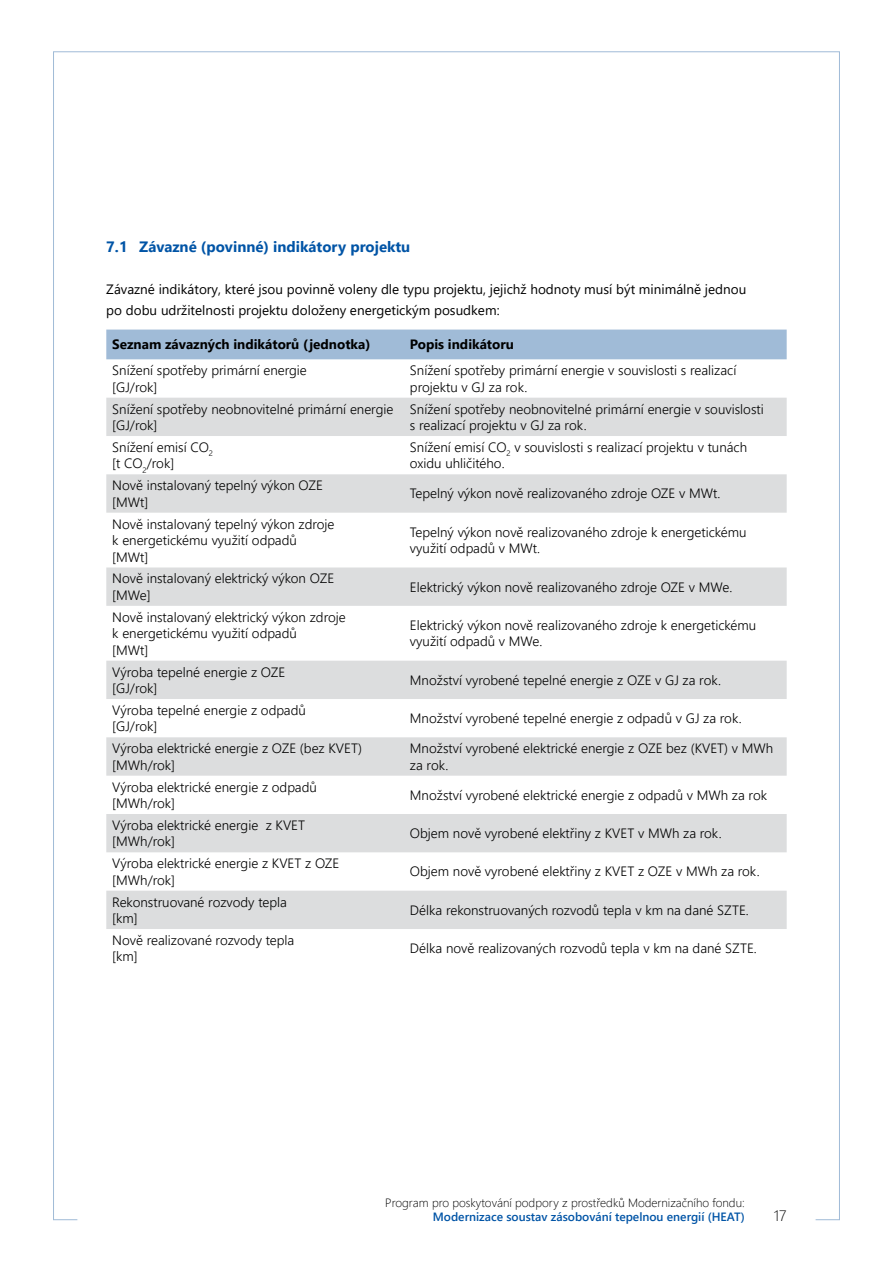
<style>
.page{position:relative;width:893px;height:1263px;background:#fff}
.page>*{position:absolute;margin:0;border:0;box-sizing:border-box;transform-origin:0 0}
._1_1{font:700 15px "Segoe UI";color:#0054a6}
.t1{font:300 15px "Segoe UI";color:#000}
.text_v_tabulkách{font:300 13.5px/16.5px "Segoe UI";color:#000}
.text{font:13.5px/21px "Segoe UI";color:#000}
.v_tabulce_bold{font:700 13.5px "Segoe UI";color:#000}
.t2{font:300 12px "Segoe UI";color:#000}
.t3{font:600 12px "Segoe UI";color:#0054a6}
</style>
<div class="page">
<div style="left:106px;top:330px;width:681px;height:29px;background:#a0bbd7"></div>
<svg style="left:106px;top:398px;width:681px;height:531px"></svg>
<p class="_1_1" style="left:106px;top:233px;width:306px">7.1 Závazné (povinné) indikátory projektu</p>
<p class="text" style="left:106px;top:278px;width:642px">Závazné indikátory, které jsou povinně voleny dle typu projektu, jejichž hodnoty musí být minimálně jednou po dobu udržitelnosti projektu doloženy energetickým posudkem:</p>
<p class="v_tabulce_bold" style="left:112px;top:332px;width:260px">Seznam závazných indikátorů (jednotka)</p>
<p class="v_tabulce_bold" style="left:410px;top:332px;width:106px">Popis indikátoru</p>
<p class="text_v_tabulkách" style="left:112px;top:361px;width:196px">Snížení spotřeby primární energie</p>
<p class="text_v_tabulkách" style="left:112px;top:377px;width:47px">[GJ/rok]</p>
<p class="text_v_tabulkách" style="left:410px;top:361px;width:328px">Snížení spotřeby primární energie v souvislosti s realizací projektu v GJ za rok.</p>
<p class="text_v_tabulkách" style="left:112px;top:399px;width:283px">Snížení spotřeby neobnovitelné primární energie</p>
<p class="text_v_tabulkách" style="left:112px;top:416px;width:47px">[GJ/rok]</p>
<p class="text_v_tabulkách" style="left:112px;top:437px;width:102px">Snížení emisí CO<sub>2</sub></p>
<p class="text_v_tabulkách" style="left:112px;top:454px;width:64px">[t CO<sub>2</sub>/rok]</p>
<p class="text_v_tabulkách" style="left:112px;top:476px;width:212px">Nově instalovaný tepelný výkon OZE</p>
<p class="text_v_tabulkách" style="left:112px;top:492px;width:38px">[MWt]</p>
<p class="text_v_tabulkách" style="left:112px;top:514px;width:224px">Nově instalovaný tepelný výkon zdroje k energetickému využití odpadů</p>
<p class="text_v_tabulkách" style="left:112px;top:547px;width:38px">[MWt]</p>
<p class="text_v_tabulkách" style="left:112px;top:569px;width:223px">Nově instalovaný elektrický výkon OZE</p>
<p class="text_v_tabulkách" style="left:112px;top:585px;width:40px">[MWe]</p>
<p class="text_v_tabulkách" style="left:112px;top:607px;width:235px">Nově instalovaný elektrický výkon zdroje k energetickému využití odpadů</p>
<p class="text_v_tabulkách" style="left:112px;top:640px;width:38px">[MWt]</p>
<p class="text_v_tabulkách" style="left:112px;top:662px;width:174px">Výroba tepelné energie z OZE</p>
<p class="text_v_tabulkách" style="left:112px;top:679px;width:47px">[GJ/rok]</p>
<p class="text_v_tabulkách" style="left:112px;top:700px;width:195px">Výroba tepelné energie z odpadů</p>
<p class="text_v_tabulkách" style="left:112px;top:717px;width:47px">[GJ/rok]</p>
<p class="text_v_tabulkách" style="left:112px;top:739px;width:251px">Výroba elektrické energie z OZE (bez KVET)</p>
<p class="text_v_tabulkách" style="left:112px;top:755px;width:64px">[MWh/rok]</p>
<p class="text_v_tabulkách" style="left:112px;top:777px;width:206px">Výroba elektrické energie z odpadů</p>
<p class="text_v_tabulkách" style="left:112px;top:794px;width:64px">[MWh/rok]</p>
<p class="text_v_tabulkách" style="left:112px;top:815px;width:194px">Výroba elektrické energie z KVET</p>
<p class="text_v_tabulkách" style="left:112px;top:832px;width:64px">[MWh/rok]</p>
<p class="text_v_tabulkách" style="left:112px;top:854px;width:229px">Výroba elektrické energie z KVET z OZE</p>
<p class="text_v_tabulkách" style="left:112px;top:870px;width:64px">[MWh/rok]</p>
<p class="text_v_tabulkách" style="left:112px;top:892px;width:176px">Rekonstruované rozvody tepla</p>
<p class="text_v_tabulkách" style="left:112px;top:909px;width:27px">[km]</p>
<p class="text_v_tabulkách" style="left:112px;top:930px;width:184px">Nově realizované rozvody tepla</p>
<p class="text_v_tabulkách" style="left:112px;top:947px;width:27px">[km]</p>
<p class="text_v_tabulkách" style="left:410px;top:399px;width:355px">Snížení spotřeby neobnovitelné primární energie v souvislosti s realizací projektu v GJ za rok.</p>
<p class="text_v_tabulkách" style="left:410px;top:437px;width:339px">Snížení emisí CO<sub>2</sub> v souvislosti s realizací projektu v tunách oxidu uhličitého.</p>
<p class="text_v_tabulkách" style="left:410px;top:484px;width:312px">Tepelný výkon nově realizovaného zdroje OZE v MWt.</p>
<p class="text_v_tabulkách" style="left:410px;top:522px;width:338px">Tepelný výkon nově realizovaného zdroje k energetickému využití odpadů v MWt.</p>
<p class="text_v_tabulkách" style="left:410px;top:577px;width:324px">Elektrický výkon nově realizovaného zdroje OZE v MWe.</p>
<p class="text_v_tabulkách" style="left:410px;top:615px;width:348px">Elektrický výkon nově realizovaného zdroje k energetickému využití odpadů v MWe.</p>
<p class="text_v_tabulkách" style="left:410px;top:670px;width:313px">Množství vyrobené tepelné energie z OZE v GJ za rok.</p>
<p class="text_v_tabulkách" style="left:410px;top:709px;width:333px">Množství vyrobené tepelné energie z odpadů v GJ za rok.</p>
<p class="text_v_tabulkách" style="left:410px;top:739px;width:365px">Množství vyrobené elektrické energie z OZE bez (KVET) v MWh za rok.</p>
<p class="text_v_tabulkách" style="left:410px;top:785px;width:359px">Množství vyrobené elektrické energie z odpadů v MWh za rok</p>
<p class="text_v_tabulkách" style="left:410px;top:824px;width:313px">Objem nově vyrobené elektřiny z KVET v MWh za rok.</p>
<p class="text_v_tabulkách" style="left:410px;top:862px;width:351px">Objem nově vyrobené elektřiny z KVET z OZE v MWh za rok.</p>
<p class="text_v_tabulkách" style="left:410px;top:900px;width:340px">Délka rekonstruovaných rozvodů tepla v km na dané SZTE.</p>
<p class="text_v_tabulkách" style="left:410px;top:939px;width:348px">Délka nově realizovaných rozvodů tepla v km na dané SZTE.</p>
<p class="t2" style="left:385px;top:1191px;width:361px">Program pro poskytování podpory z prostředků Modernizačního fondu:</p>
<p class="t3" style="left:433px;top:1206px;width:313px">Modernizace soustav zásobování tepelnou energií (HEAT)</p>
<p class="t1" style="left:774px;top:1202px;width:14px">17</p>
</div>
